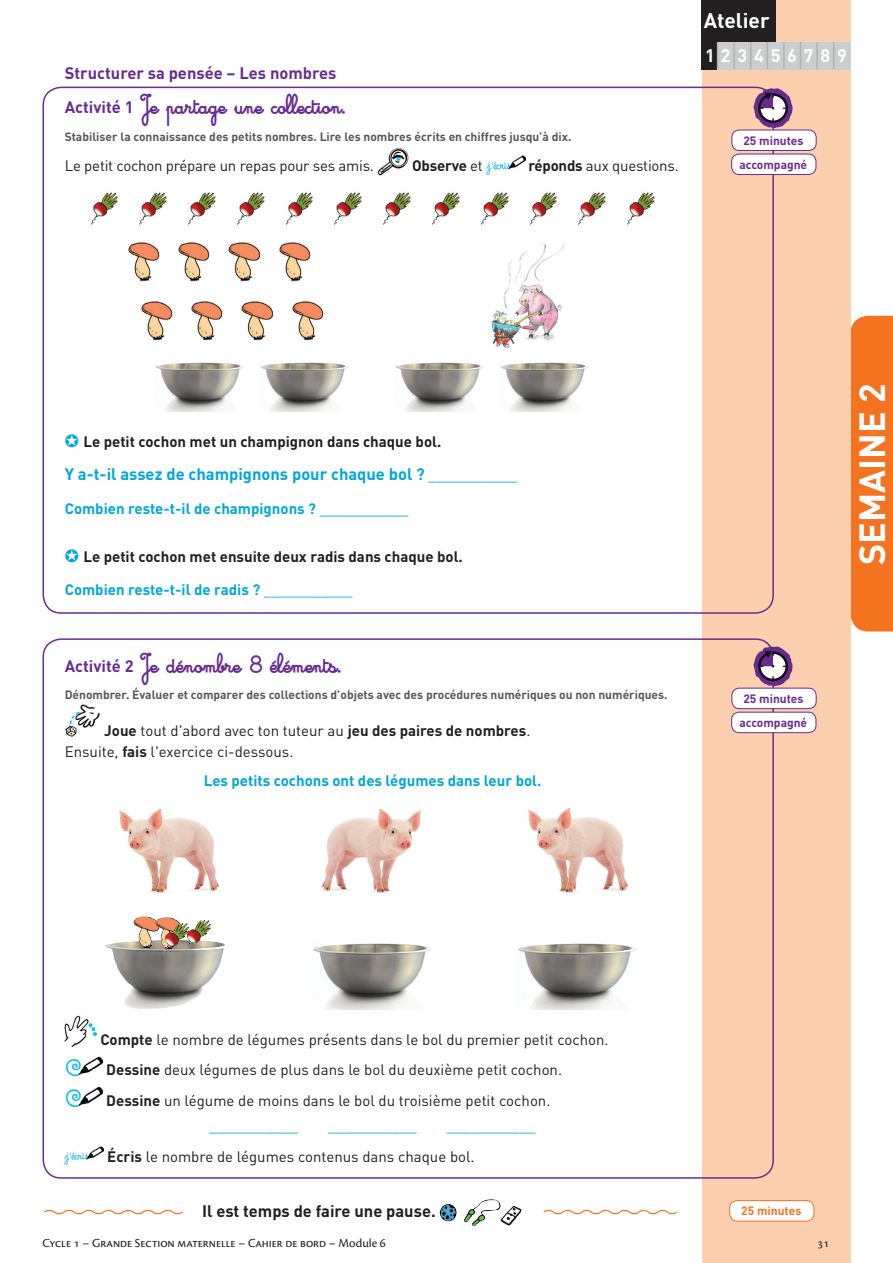
<style>
.page{position:relative;width:893px;height:1263px;background:#fff}
.page>*{position:absolute;margin:0;border:0;box-sizing:border-box;transform-origin:0 0}
.t1{font:700 36px "DINOT";color:#fff}
.t2{font:21px "Cursivestandardbold";color:#692c91}
.t3{font:700 21px "DINOT";color:#fff}
.t4{font:700 18px "DINOT";letter-spacing:.38em;color:#fff}
.t5{font:700 16.5px "DINOT";color:#00a6db}
.t6{font:700 16.5px "DINOT";color:#692c91}
.t7{font:700 16.5px "DINOT";color:#231f20}
.t8{font:15px/30.8px "DINOT";color:#231f20}
.t9{font:700 15px "DINOT";color:#00a6db}
.t10{font:700 15px "DINOT";color:#231f20}
.t11{font:15px "DINOT";color:#00a6db}
.t12{font:12.75px "Cronos Pro";letter-spacing:-.005em;color:#231f20}
.t13{font:700 12px "DINOT";color:#57585a}
.t14{font:700 12px/24px "DINOT";color:#692c91;text-align:center}
.t15{font:700 12px "DINOT";color:#f47321}
.s1{font-family:"DINOT";font-weight:700;font-size:16.5px}
.s2{font-weight:400}
.s3{font-weight:700}
.s4{color:#00a6db}
.s5{font-weight:400;font-size:15px}
</style>
<div class="page">
<div style="left:850px;top:316px;width:43px;height:315px;background:#f47321"></div>
<div style="left:702px;top:0;width:148px;height:1263px;background:#fcd0af"></div>
<div style="left:702px;top:0;width:74px;height:43px;background:#231f20"></div>
<div style="left:702px;top:42px;width:16px;height:27px;background:#231f20"></div>
<div style="left:718px;top:42px;width:16px;height:27px;background:#cccdcf"></div>
<div style="left:734px;top:42px;width:17px;height:27px;background:#cccdcf"></div>
<div style="left:751px;top:42px;width:16px;height:27px;background:#cccdcf"></div>
<div style="left:767px;top:42px;width:17px;height:27px;background:#cccdcf"></div>
<div style="left:784px;top:42px;width:16px;height:27px;background:#cccdcf"></div>
<div style="left:800px;top:42px;width:17px;height:27px;background:#cccdcf"></div>
<div style="left:817px;top:42px;width:17px;height:27px;background:#cccdcf"></div>
<div style="left:834px;top:42px;width:16px;height:27px;background:#cccdcf"></div>
<svg style="left:717px;top:42px;width:1px;height:27px"></svg>
<hr style="left:733px;top:42px;width:2px;height:27px;background:#b0b1b5">
<svg style="left:750px;top:42px;width:1px;height:27px"></svg>
<svg style="left:767px;top:42px;width:1px;height:27px"></svg>
<hr style="left:783px;top:42px;width:2px;height:27px;background:#b0b1b5">
<svg style="left:800px;top:42px;width:1px;height:27px"></svg>
<hr style="left:816px;top:42px;width:2px;height:27px;background:#b0b1b5">
<svg style="left:833px;top:42px;width:1px;height:27px"></svg>
<img style="left:377px;top:148px;width:32px;height:28px">
<img style="left:486px;top:155px;width:39px;height:19px">
<img style="left:90px;top:192px;width:28px;height:33px">
<img style="left:139px;top:192px;width:28px;height:33px">
<img style="left:188px;top:192px;width:28px;height:33px">
<img style="left:237px;top:192px;width:28px;height:33px">
<img style="left:285px;top:192px;width:28px;height:33px">
<img style="left:334px;top:192px;width:28px;height:33px">
<img style="left:383px;top:192px;width:28px;height:33px">
<img style="left:432px;top:192px;width:28px;height:33px">
<img style="left:481px;top:192px;width:28px;height:33px">
<img style="left:529px;top:192px;width:28px;height:33px">
<img style="left:578px;top:192px;width:28px;height:33px">
<img style="left:627px;top:192px;width:28px;height:33px">
<img style="left:128px;top:242px;width:32px;height:40px">
<img style="left:178px;top:242px;width:32px;height:40px">
<img style="left:228px;top:242px;width:33px;height:40px">
<img style="left:279px;top:242px;width:32px;height:40px">
<img style="left:141px;top:301px;width:32px;height:40px">
<img style="left:191px;top:301px;width:32px;height:40px">
<img style="left:241px;top:301px;width:33px;height:40px">
<img style="left:292px;top:301px;width:32px;height:40px">
<img style="left:491px;top:243px;width:74px;height:105px">
<img style="left:156px;top:362px;width:88px;height:49px">
<img style="left:261px;top:362px;width:88px;height:49px">
<img style="left:396px;top:362px;width:88px;height:49px">
<img style="left:501px;top:362px;width:88px;height:49px">
<img style="left:65px;top:704px;width:35px;height:33px">
<img style="left:119px;top:808px;width:100px;height:85px">
<img style="left:322px;top:808px;width:99px;height:85px">
<img style="left:528px;top:807px;width:100px;height:86px">
<img style="left:105px;top:942px;width:111px;height:67px">
<img style="left:133px;top:917px;width:22px;height:31px">
<img style="left:155px;top:917px;width:25px;height:32px">
<img style="left:189px;top:920px;width:22px;height:31px">
<img style="left:162px;top:923px;width:27px;height:31px">
<img style="left:313px;top:943px;width:118px;height:66px">
<img style="left:518px;top:943px;width:118px;height:66px">
<img style="left:65px;top:1016px;width:32px;height:31px">
<img style="left:65px;top:1056px;width:38px;height:19px">
<img style="left:65px;top:1086px;width:38px;height:20px">
<img style="left:65px;top:1146px;width:39px;height:19px">
<img style="left:439px;top:1199px;width:71px;height:27px">
<div style="left:730px;top:1200px;width:84px;height:21px;background:#fff;border-radius:8px"></div>
<div style="left:729px;top:1200px;width:85px;height:21px;border:1px solid #f47321;border-radius:8px"></div>
<svg style="left:44px;top:1209px;width:139px;height:6px"></svg>
<svg style="left:543px;top:1209px;width:135px;height:6px"></svg>
<div style="left:732px;top:130px;width:84px;height:20px;background:#fff;border-radius:8px"></div>
<div style="left:731px;top:130px;width:85px;height:21px;border:1px solid #692c91;border-radius:8px"></div>
<svg style="left:753px;top:88px;width:40px;height:40px"></svg>
<div style="left:732px;top:154px;width:84px;height:21px;background:#fff;border-radius:8px"></div>
<div style="left:731px;top:154px;width:85px;height:21px;border:1px solid #692c91;border-radius:8px"></div>
<div style="left:732px;top:688px;width:84px;height:21px;background:#fff;border-radius:8px"></div>
<div style="left:731px;top:688px;width:85px;height:21px;border:1px solid #692c91;border-radius:8px"></div>
<svg style="left:753px;top:646px;width:40px;height:40px"></svg>
<div style="left:732px;top:712px;width:84px;height:21px;background:#fff;border-radius:8px"></div>
<div style="left:731px;top:712px;width:85px;height:21px;border:1px solid #692c91;border-radius:8px"></div>
<p class="t6" style="left:65px;top:62px;width:273px">Structurer sa pensée – Les nombres</p>
<h2 class="t2" style="left:65px;top:93px;width:282px"><span class="s1">Activité 1</span> Je partage une collection.</h2>
<p class="t13" style="left:65px;top:128px;width:508px">Stabiliser la connaissance des petits nombres. Lire les nombres écrits en chiffres jusqu’à dix.</p>
<p class="t8" style="left:65px;top:150px;width:311px">Le petit cochon prépare un repas pour ses amis.</p>
<p class="t10" style="left:412px;top:156px;width:72px">Observe <span class="s2">et</span></p>
<p class="t8" style="left:528px;top:150px;width:152px"><span class="s3">réponds</span> aux questions.</p>
<h2 class="t3" style="left:704px;top:6px;width:67px">Atelier</h2>
<p class="t4" style="left:705px;top:44px;width:144px">123456789</p>
<p class="t14" style="left:739px;top:128px;width:69px">25 minutes accompagné</p>
<p class="t10" style="left:65px;top:431px;width:378px"><span class="s4">✪</span> Le petit cochon met un champignon dans chaque bol.</p>
<p class="t5" style="left:65px;top:463px;width:454px">Y a-t-il assez de champignons pour chaque bol ? <span class="s5">___________</span></p>
<p class="t9" style="left:65px;top:498px;width:345px">Combien reste-t-il de champignons ? <span class="s2">___________</span></p>
<p class="t10" style="left:65px;top:547px;width:400px"><span class="s4">✪</span> Le petit cochon met ensuite deux radis dans chaque bol.</p>
<p class="t9" style="left:65px;top:580px;width:289px">Combien reste-t-il de radis ? <span class="s2">___________</span></p>
<h2 class="t2" style="left:65px;top:652px;width:277px"><span class="s1">Activité 2</span> Je dénombre 8 éléments.</h2>
<p class="t13" style="left:65px;top:687px;width:604px">Dénombrer. Évaluer et comparer des collections d’objets avec des procédures numériques ou non numériques.</p>
<p class="t8" style="left:65px;top:720px;width:467px;line-height:20.7px;text-indent:39px"><span class="s3">Joue</span> tout d'abord avec ton tuteur au <span class="s3">jeu des paires de nombres</span>.<br>Ensuite, <span class="s3">fais</span> l'exercice ci-dessous.</p>
<p class="t9" style="left:204px;top:771px;width:339px">Les petits cochons ont des légumes dans leur bol.</p>
<p class="t14" style="left:739px;top:686px;width:69px">25 minutes accompagné</p>
<h1 class="t1" style="left:849px;top:565px;width:183px;rotate:-90deg">SEMAINE 2</h1>
<p class="t8" style="left:106px;top:1023px;width:504px;text-indent:-6px"><span class="s3">Compte</span> le nombre de légumes présents dans le bol du premier petit cochon.<br><span class="s3">Dessine</span> deux légumes de plus dans le bol du deuxième petit cochon.<br><span class="s3">Dessine</span> un légume de moins dans le bol du troisième petit cochon.</p>
<p class="t11" style="left:210px;top:1116px;width:90px">___________</p>
<p class="t11" style="left:328px;top:1116px;width:90px">___________</p>
<p class="t8" style="left:107px;top:1110px;width:430px;text-indent:340px"><span class="s4">___________<br></span><span class="s3">Écris</span> le nombre de légumes contenus dans chaque bol.</p>
<p class="t7" style="left:202px;top:1200px;width:235px">Il est temps de faire une pause.</p>
<p class="t15" style="left:741px;top:1203px;width:62px">25 minutes</p>
<p class="t12" style="left:43px;top:1235px;width:345px">Cycle 1 – Grande Section maternelle – Cahier de bord – Module 6</p>
<p class="t12" style="left:817px;top:1235px;width:13px">31</p>
</div>
